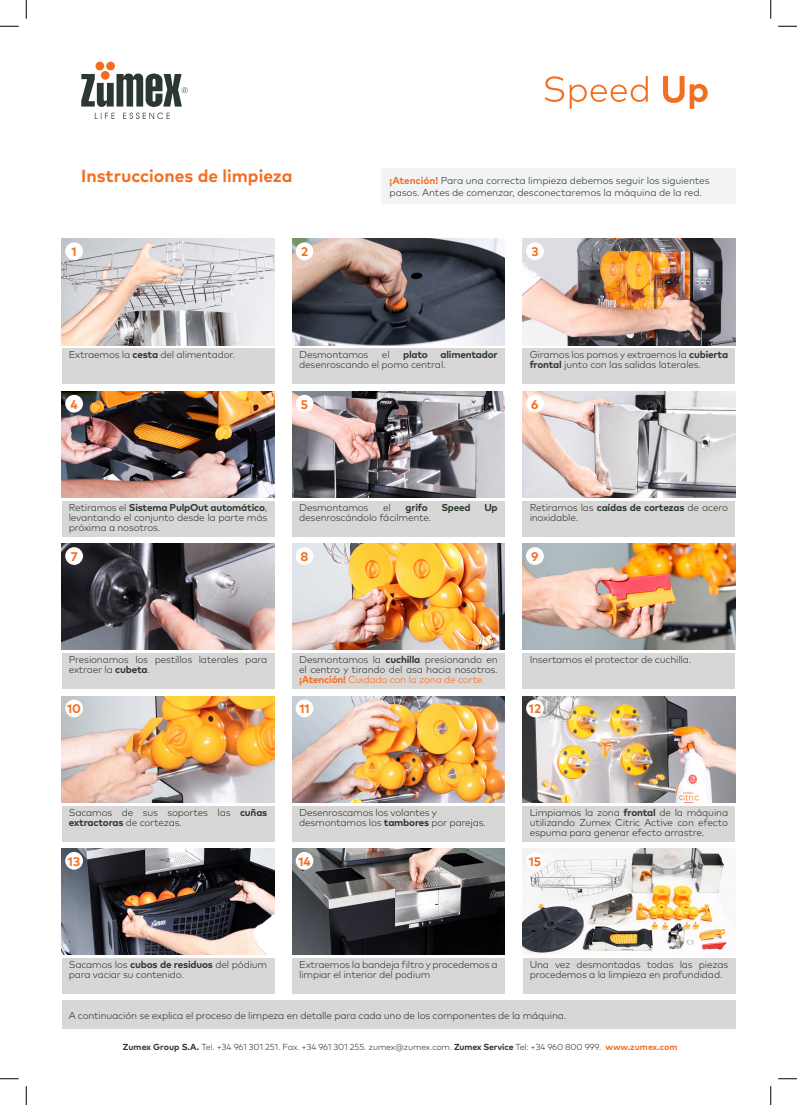
<style>
.page{position:relative;width:797px;height:1105px;background:#fff}
.page>*{position:absolute;margin:0;border:0;box-sizing:border-box;transform-origin:0 0}
.t1{font:700 17.5px "Mark Pro";color:#f36e21}
.t2{font:700 12.5px "Mark Pro";color:#f36e21}
.t3{font:300 10px/10px "Mark Pro";letter-spacing:-.02em;color:#2b3731}
.t4{font:700 10px "Mark Pro";letter-spacing:-.02em;color:#2b3731}
.t5{font:300 8.75px "Mark Pro";letter-spacing:-.02em;color:#2b3731}
.s1{font-weight:700;color:#f36e21}
.s2{font-weight:700}
.s3{color:#f36e21}
</style>
<div class="page">
<div style="left:522px;top:958px;width:213px;height:36px;background:#d9d7d6"></div>
<div style="left:381px;top:168px;width:354px;height:35px;background:#f2f3f4"></div>
<svg style="left:81px;top:62px;width:106px;height:57px"></svg>
<div style="left:62px;top:349px;width:212px;height:35px;background:#d9d7d6"></div>
<div style="left:292px;top:349px;width:213px;height:35px;background:#d9d7d6"></div>
<div style="left:522px;top:349px;width:213px;height:35px;background:#d9d7d6"></div>
<div style="left:62px;top:653px;width:212px;height:36px;background:#d9d7d6"></div>
<div style="left:292px;top:653px;width:213px;height:36px;background:#d9d7d6"></div>
<div style="left:522px;top:653px;width:213px;height:36px;background:#d9d7d6"></div>
<div style="left:62px;top:501px;width:212px;height:35px;background:#d9d7d6"></div>
<div style="left:292px;top:501px;width:213px;height:35px;background:#d9d7d6"></div>
<div style="left:522px;top:501px;width:213px;height:35px;background:#d9d7d6"></div>
<div style="left:62px;top:806px;width:212px;height:35px;background:#d9d7d6"></div>
<div style="left:292px;top:806px;width:213px;height:35px;background:#d9d7d6"></div>
<div style="left:522px;top:806px;width:213px;height:35px;background:#d9d7d6"></div>
<div style="left:62px;top:958px;width:212px;height:36px;background:#d9d7d6"></div>
<div style="left:292px;top:958px;width:213px;height:36px;background:#d9d7d6"></div>
<div style="left:62px;top:1001px;width:673px;height:28px;background:#d9d7d6"></div>
<svg style="left:544px;top:76px;width:103px;height:33px"></svg>
<svg style="left:663px;top:76px;width:44px;height:33px"></svg>
<img style="left:62px;top:239px;width:212px;height:106px">
<img style="left:292px;top:239px;width:213px;height:106px">
<img style="left:62px;top:544px;width:212px;height:106px">
<img style="left:522px;top:391px;width:213px;height:107px">
<img style="left:62px;top:391px;width:212px;height:107px">
<img style="left:292px;top:391px;width:213px;height:107px">
<img style="left:292px;top:696px;width:213px;height:106px">
<img style="left:522px;top:696px;width:213px;height:106px">
<img style="left:62px;top:848px;width:212px;height:107px">
<img style="left:292px;top:848px;width:213px;height:107px">
<img style="left:522px;top:848px;width:205px;height:106px">
<img style="left:292px;top:544px;width:213px;height:106px">
<img style="left:522px;top:544px;width:213px;height:106px">
<img style="left:522px;top:239px;width:213px;height:106px">
<img style="left:62px;top:696px;width:212px;height:106px">
<div style="left:65px;top:242px;width:18px;height:18px;background:#fff;border-radius:50%"></div>
<div style="left:65px;top:395px;width:18px;height:17px;background:#fff;border-radius:50%"></div>
<div style="left:65px;top:547px;width:18px;height:18px;background:#fff;border-radius:50%"></div>
<div style="left:65px;top:699px;width:18px;height:18px;background:#fff;border-radius:50%"></div>
<div style="left:65px;top:852px;width:18px;height:18px;background:#fff;border-radius:50%"></div>
<div style="left:296px;top:242px;width:17px;height:18px;background:#fff;border-radius:50%"></div>
<div style="left:296px;top:395px;width:17px;height:17px;background:#fff;border-radius:50%"></div>
<div style="left:296px;top:547px;width:17px;height:18px;background:#fff;border-radius:50%"></div>
<div style="left:296px;top:699px;width:17px;height:18px;background:#fff;border-radius:50%"></div>
<div style="left:296px;top:852px;width:17px;height:18px;background:#fff;border-radius:50%"></div>
<div style="left:526px;top:242px;width:18px;height:18px;background:#fff;border-radius:50%"></div>
<div style="left:526px;top:395px;width:18px;height:17px;background:#fff;border-radius:50%"></div>
<div style="left:526px;top:547px;width:18px;height:18px;background:#fff;border-radius:50%"></div>
<div style="left:526px;top:699px;width:18px;height:18px;background:#fff;border-radius:50%"></div>
<div style="left:526px;top:852px;width:18px;height:18px;background:#fff;border-radius:50%"></div>
<svg style="left:0;top:25px;width:19px;height:2px"></svg>
<svg style="left:778px;top:25px;width:19px;height:2px"></svg>
<svg style="left:0;top:1078px;width:19px;height:1px"></svg>
<svg style="left:778px;top:1078px;width:19px;height:1px"></svg>
<svg style="left:25px;top:0;width:2px;height:19px"></svg>
<svg style="left:25px;top:1086px;width:2px;height:19px"></svg>
<svg style="left:770px;top:0;width:1px;height:19px"></svg>
<svg style="left:770px;top:1086px;width:1px;height:19px"></svg>
<h1 class="t1" style="left:81px;top:162px;width:213px">Instrucciones de limpieza</h1>
<p class="t3" style="left:389px;top:173px;width:321px;line-height:12px"><span class="s1">¡Atención!</span> Para una correcta limpieza debemos seguir los siguientes pasos. Antes de comenzar, desconectaremos la máquina de la red.</p>
<p class="t2" style="left:72px;top:242px;width:7px">1</p>
<p class="t2" style="left:301px;top:242px;width:9px">2</p>
<p class="t2" style="left:531px;top:242px;width:9px">3</p>
<p class="t3" style="left:69px;top:349px;width:168px">Extraemos la <span class="s2">cesta</span> del alimentador.</p>
<p class="t2" style="left:70px;top:395px;width:9px">4</p>
<p class="t3" style="left:299px;top:349px;width:200px;text-indent:141px"><span class="s2">alimentador </span>desenroscando el pomo central.</p>
<p class="t3" style="left:299px;top:349px;width:71px">Desmontamos</p>
<p class="t3" style="left:382px;top:349px;width:9px">el</p>
<p class="t4" style="left:403px;top:347px;width:26px">plato</p>
<p class="t3" style="left:529px;top:349px;width:200px">Giramos los pomos y extraemos la <span class="s2">cubierta frontal</span> junto con las salidas laterales.</p>
<p class="t2" style="left:301px;top:395px;width:9px">5</p>
<p class="t2" style="left:531px;top:395px;width:9px">6</p>
<p class="t3" style="left:69px;top:501px;width:200px;text-align:justify">Retiramos el <span class="s2">Sistema PulpOut automático</span>, levantando el conjunto desde la parte más próxima a nosotros.</p>
<p class="t2" style="left:71px;top:547px;width:8px">7</p>
<p class="t3" style="left:299px;top:501px;width:71px">Desmontamos</p>
<p class="t3" style="left:383px;top:501px;width:9px">el</p>
<p class="t4" style="left:405px;top:500px;width:24px">grifo</p>
<p class="t4" style="left:441px;top:500px;width:31px">Speed</p>
<p class="t4" style="left:484px;top:500px;width:15px">Up</p>
<p class="t3" style="left:299px;top:511px;width:134px">desenroscándolo fácilmente.</p>
<p class="t2" style="left:300px;top:547px;width:9px">8</p>
<p class="t3" style="left:529px;top:501px;width:200px">Retiramos las <span class="s2">caídas de cortezas</span> de acero inoxidable.</p>
<p class="t2" style="left:531px;top:547px;width:9px">9</p>
<p class="t3" style="left:69px;top:654px;width:200px">Presionamos los pestillos laterales para extraer la <span class="s2">cubeta</span>.</p>
<p class="t2" style="left:67px;top:699px;width:15px">10</p>
<p class="t3" style="left:299px;top:654px;width:200px;text-align:justify">Desmontamos la <span class="s2">cuchilla</span> presionando en el centro y tirando del asa hacia nosotros. <span class="s1">¡Atención!</span> <span class="s3">Cuidado con la zona de corte.</span></p>
<p class="t3" style="left:529px;top:654px;width:163px">Insertamos el protector de cuchilla.</p>
<p class="t2" style="left:299px;top:699px;width:12px">11</p>
<p class="t2" style="left:529px;top:699px;width:14px">12</p>
<p class="t3" style="left:69px;top:806px;width:200px">Sacamos de sus soportes las <span class="s2">cuñas extractoras</span> de cortezas.</p>
<p class="t2" style="left:68px;top:852px;width:14px">13</p>
<p class="t3" style="left:299px;top:806px;width:139px">Desenroscamos los volantes y</p>
<p class="t3" style="left:299px;top:816px;width:188px">desmontamos los <span class="s2">tambores</span> por parejas.</p>
<p class="t2" style="left:298px;top:852px;width:14px">14</p>
<p class="t3" style="left:529px;top:806px;width:200px;text-align:justify">Limpiamos la zona <span class="s2">frontal</span> de la máquina utilizando Zumex Citric Active con efecto espuma para generar efecto arrastre.</p>
<p class="t2" style="left:529px;top:852px;width:14px">15</p>
<p class="t3" style="left:299px;top:958px;width:200px">Extraemos la bandeja filtro y procedemos a limpiar el interior del podium</p>
<p class="t3" style="left:69px;top:958px;width:200px">Sacamos los <span class="s2">cubos de residuos</span> del pódium para vaciar su contenido.</p>
<p class="t3" style="left:69px;top:1009px;width:499px">A continuación se explica el proceso de limpeza en detalle para cada uno de los componentes de la máquina.</p>
<p class="t3" style="left:529px;top:958px;width:200px">Una vez desmontadas todas las piezas procedemos a la limpieza en profundidad.</p>
<p class="t5" style="left:123px;top:1040px;width:556px"><span class="s2">Zumex Group S.A.</span> Tel. +34 961 301 251. Fax. +34 961 301 255. zumex@zumex.com. <span class="s2">Zumex Service</span> Tel: +34 960 800 999. <span class="s1">www.zumex.com</span></p>
</div>
